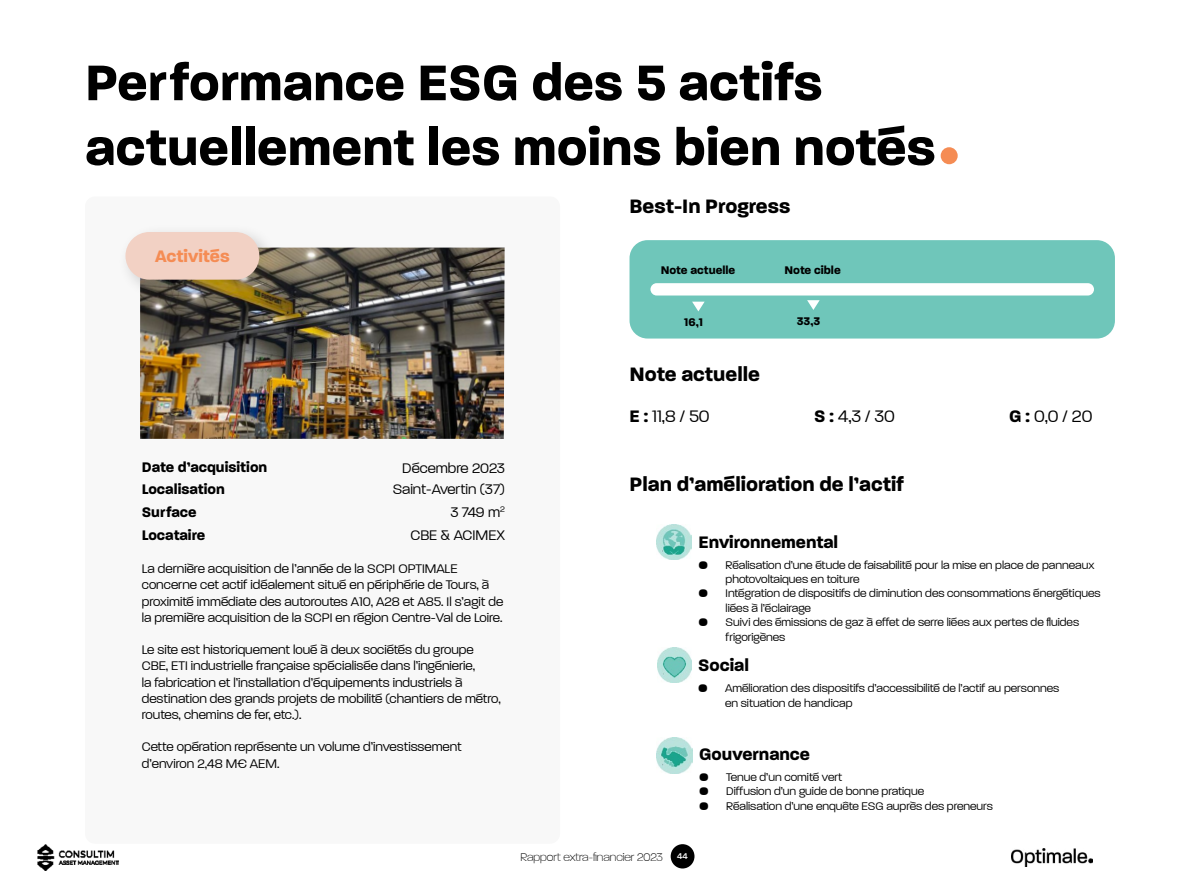
<style>
.page{position:relative;width:1200px;height:893px;background:#fff}
.page>*{position:absolute;margin:0;border:0;box-sizing:border-box;transform-origin:0 0}
.t1{font:700 54px/64.8px "Paralucent";color:#000}
.t2{font:700 21px "Paralucent";color:#000}
.t3{font:700 18px "Paralucent";color:#000}
.t4{font:300 18px "Paralucent";color:#000}
.t5{font:700 18px "Paralucent";color:#f58c54}
.t6{font:700 15px "Paralucent";color:#000}
.t7{font:300 15px "Paralucent";color:#000}
.t8{font:300 13.5px/16.2px "Paralucent";color:#000}
.t9{font:300 12px/14.4px "Paralucent";color:#000}
.t10{font:700 12px "Paralucent";color:#000}
.t11{font:200 12px "Paralucent";color:#000}
.s1{font-weight:700}
</style>
<div class="page">
<div style="left:671px;top:844px;width:23px;height:24px;background:#000;border-radius:50%"></div>
<img style="left:1012px;top:848px;width:80px;height:18px">
<img style="left:37px;top:844px;width:82px;height:26px">
<div style="left:630px;top:240px;width:485px;height:99px;background:#6fc6ba;border-radius:18px"></div>
<div style="left:650px;top:283px;width:444px;height:12px;background:#fff;border-radius:6px"></div>
<svg style="left:692px;top:302px;width:13px;height:9px"></svg>
<svg style="left:807px;top:300px;width:13px;height:10px"></svg>
<img style="left:657px;top:524px;width:35px;height:35px">
<img style="left:657px;top:738px;width:35px;height:35px">
<img style="left:657px;top:648px;width:35px;height:35px">
<div style="left:941px;top:147px;width:17px;height:17px;background:#f58c54;border-radius:50%"></div>
<div style="left:85px;top:196px;width:475px;height:648px;background:#f8f8f8;border-radius:10px"></div>
<img style="left:140px;top:248px;width:365px;height:191px">
<div style="left:118px;top:224px;width:161px;height:76px;background:#000;opacity:.19"></div>
<div style="left:125px;top:232px;width:134px;height:48px;background:#f2d1c4;border-radius:24px"></div>
<h1 class="t1" style="left:85px;top:51px;width:852px">Performance ESG des 5 actifs actuellement les moins bien notés</h1>
<h3 class="t5" style="left:155px;top:245px;width:76px">Activités</h3>
<h2 class="t2" style="left:630px;top:193px;width:162px">Best-In Progress</h2>
<p class="t10" style="left:661px;top:263px;width:76px">Note actuelle</p>
<p class="t10" style="left:784px;top:263px;width:58px">Note cible</p>
<p class="t6" style="left:142px;top:458px;width:127px">Date d’acquisition</p>
<p class="t7" style="left:402px;top:459px;width:104px">Décembre 2023</p>
<p class="t6" style="left:142px;top:481px;width:85px">Localisation</p>
<p class="t7" style="left:393px;top:481px;width:114px">Saint-Avertin (37)</p>
<p class="t6" style="left:142px;top:503px;width:56px">Surface</p>
<p class="t7" style="left:450px;top:504px;width:56px">3 749 m<sup>2</sup></p>
<p class="t6" style="left:142px;top:526px;width:65px">Locataire</p>
<p class="t7" style="left:410px;top:526px;width:96px">CBE &amp; ACIMEX</p>
<p class="t8" style="left:142px;top:561px;width:363px">La dernière acquisition de l’année de la SCPI OPTIMALE concerne cet actif idéalement situé en périphérie de Tours, à proximité immédiate des autoroutes A10, A28 et A85. Il s’agit de la première acquisition de la SCPI en région Centre-Val de Loire.</p>
<p class="t8" style="left:142px;top:642px;width:360px">Le site est historiquement loué à deux sociétés du groupe CBE, ETI industrielle française spécialisée dans l’ingénierie,<br>la fabrication et l’installation d’équipements industriels à destination des grands projets de mobilité (chantiers de métro, routes, chemins de fer, etc.).</p>
<p class="t8" style="left:142px;top:739px;width:321px">Cette opération représente un volume d’investissement d’environ 2,48 M€ AEM.</p>
<p class="t10" style="left:684px;top:315px;width:20px">16,1</p>
<p class="t10" style="left:797px;top:314px;width:25px">33,3</p>
<h2 class="t2" style="left:630px;top:361px;width:132px">Note actuelle</h2>
<h3 class="t4" style="left:630px;top:406px;width:82px"><span class="s1">E :</span> 11,8 / 50</h3>
<h3 class="t4" style="left:814px;top:406px;width:82px"><span class="s1">S :</span> 4,3 / 30</h3>
<h3 class="t4" style="left:1009px;top:406px;width:85px"><span class="s1">G :</span> 0,0 / 20</h3>
<h2 class="t2" style="left:630px;top:472px;width:276px">Plan d’amélioration de l’actif</h2>
<h3 class="t3" style="left:699px;top:531px;width:141px">Environnemental</h3>
<p class="t9" style="left:726px;top:558px;width:370px;text-indent:-27px">• Réalisation d’une étude de faisabilité pour la mise en place de panneaux photovoltaiques en toiture</p>
<p class="t9" style="left:726px;top:586px;width:377px;text-indent:-27px">• Intégration de dispositifs de diminution des consommations énergétiques liées à l’éclairage</p>
<p class="t9" style="left:726px;top:615px;width:355px;text-indent:-27px">• Suivi des émissions de gaz à effet de serre liées aux pertes de fluides frigorigènes</p>
<h3 class="t3" style="left:698px;top:655px;width:52px">Social</h3>
<p class="t9" style="left:725px;top:681px;width:336px;text-indent:-27px">• Amélioration des dispositifs d’accessibilité de l’actif au personnes en situation de handicap</p>
<h3 class="t3" style="left:699px;top:744px;width:112px">Gouvernance</h3>
<p class="t9" style="left:699px;top:770px;width:145px">• Tenue d’un comité vert</p>
<p class="t9" style="left:699px;top:784px;width:226px">• Diffusion d’un guide de bonne pratique</p>
<p class="t9" style="left:699px;top:799px;width:295px">• Réalisation d’une enquête ESG auprès des preneurs</p>
<p class="t11" style="left:520px;top:850px;width:169px">Rapport extra-financier 2023 <sup>44</sup></p>
</div>
